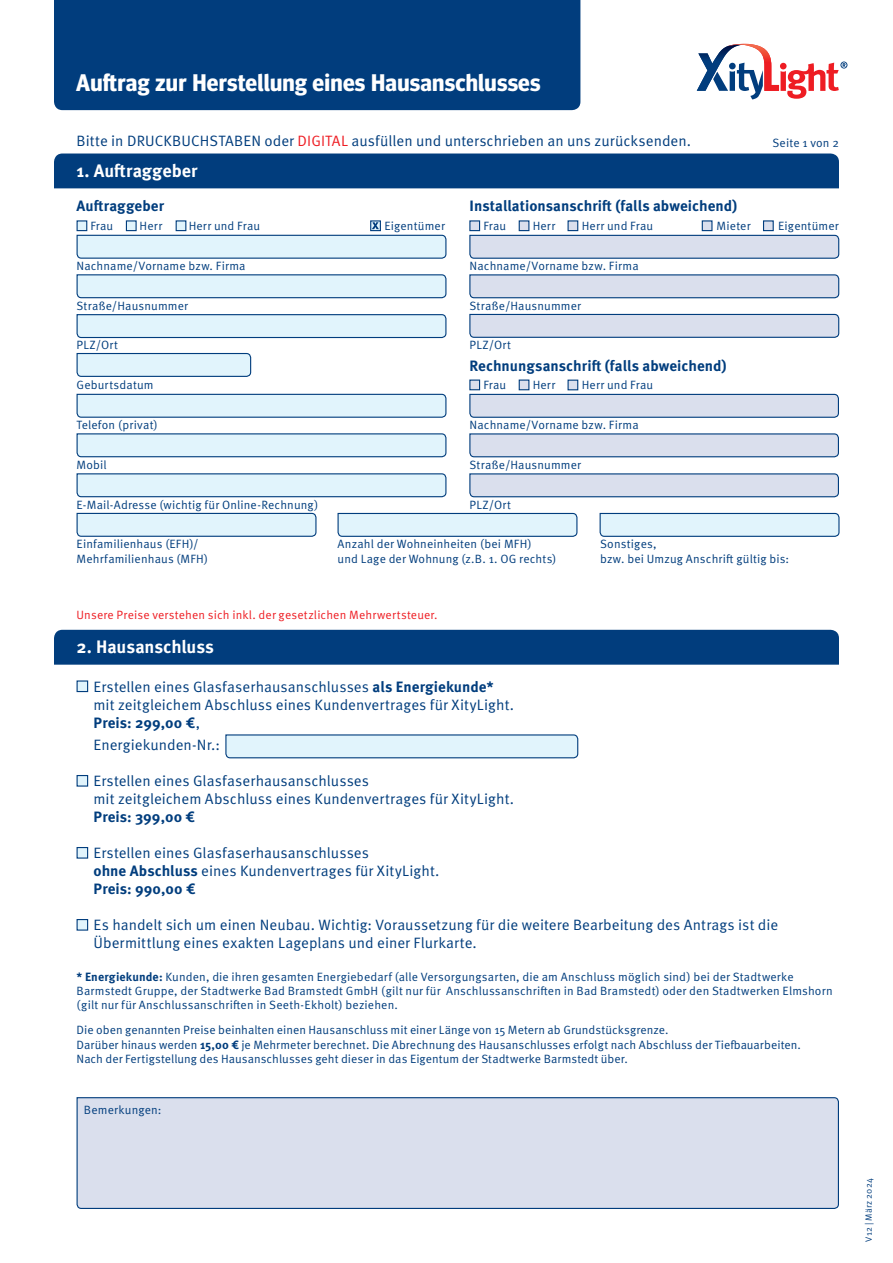
<style>
.page{position:relative;width:893px;height:1263px;background:#fff}
.page>*{position:absolute;margin:0;border:0;box-sizing:border-box;transform-origin:0 0}
.t1{font:700 24px "Meta Headline OT";letter-spacing:.01em;color:#fff}
.t2{font:700 18px "Meta OT";color:#fff}
.t3{font:15px/18px "Meta OT Norm";letter-spacing:.005em;color:#013d7d}
.t4{font:700 15px "Meta OT";letter-spacing:.005em;color:#013d7d}
.t5{font:12px/14.4px "Meta OT Norm";letter-spacing:.01em;color:#013d7d}
.t6{font:12px "Meta OT Norm";letter-spacing:.015em;color:#ee1d23}
.t7{font:9px "Meta OT Norm";letter-spacing:.02em;color:#013d7d}
.s1{color:#ee1d23}
.s2{font-family:"Meta OT";font-weight:700}
.s3{font-family:"Meta OT Norm";font-weight:400}
</style>
<div class="page">
<div style="left:54px;top:0;width:526px;height:110px;background:#013d7d"></div>
<svg style="left:697px;top:44px;width:150px;height:55px"></svg>
<div style="left:54px;top:153px;width:785px;height:35px;background:#013d7d"></div>
<div style="left:54px;top:630px;width:785px;height:35px;background:#013d7d"></div>
<div style="left:77px;top:680px;width:11px;height:12px;background:#e1f4fc;border:1px solid #013d7d"></div>
<div style="left:77px;top:775px;width:11px;height:12px;background:#e1f4fc;border:1px solid #013d7d"></div>
<div style="left:77px;top:847px;width:11px;height:12px;background:#e1f4fc;border:1px solid #013d7d"></div>
<div style="left:77px;top:919px;width:11px;height:12px;background:#e1f4fc;border:1px solid #013d7d"></div>
<svg style="left:225px;top:734px;width:354px;height:25px"></svg>
<svg style="left:469px;top:274px;width:371px;height:25px"></svg>
<svg style="left:469px;top:234px;width:371px;height:25px"></svg>
<svg style="left:469px;top:313px;width:371px;height:25px"></svg>
<svg style="left:469px;top:433px;width:370px;height:25px"></svg>
<svg style="left:469px;top:393px;width:370px;height:25px"></svg>
<svg style="left:469px;top:473px;width:370px;height:25px"></svg>
<svg style="left:77px;top:220px;width:10px;height:2px"></svg>
<svg style="left:126px;top:220px;width:11px;height:2px"></svg>
<svg style="left:76px;top:274px;width:371px;height:25px"></svg>
<svg style="left:76px;top:314px;width:371px;height:25px"></svg>
<svg style="left:76px;top:393px;width:371px;height:25px"></svg>
<svg style="left:76px;top:352px;width:176px;height:25px"></svg>
<svg style="left:76px;top:433px;width:371px;height:25px"></svg>
<svg style="left:370px;top:220px;width:11px;height:2px"></svg>
<svg style="left:76px;top:473px;width:371px;height:25px"></svg>
<svg style="left:76px;top:512px;width:241px;height:25px"></svg>
<svg style="left:337px;top:512px;width:241px;height:25px"></svg>
<svg style="left:599px;top:512px;width:241px;height:25px"></svg>
<div style="left:469px;top:220px;width:11px;height:11px;background:#dadfed;border:1px solid #013d7d"></div>
<div style="left:519px;top:220px;width:10px;height:11px;background:#dadfed;border:1px solid #013d7d"></div>
<div style="left:702px;top:220px;width:10px;height:11px;background:#dadfed;border:1px solid #013d7d"></div>
<div style="left:763px;top:220px;width:11px;height:11px;background:#dadfed;border:1px solid #013d7d"></div>
<div style="left:469px;top:379px;width:11px;height:11px;background:#dadfed;border:1px solid #013d7d"></div>
<div style="left:519px;top:379px;width:10px;height:11px;background:#dadfed;border:1px solid #013d7d"></div>
<div style="left:76px;top:1097px;width:763px;height:112px;background:#dadfed"></div>
<svg style="left:76px;top:222px;width:371px;height:37px"></svg>
<div style="left:176px;top:220px;width:10px;height:11px;background:#e1f4fc;border:1px solid #013d7d"></div>
<div style="left:567px;top:220px;width:11px;height:11px;background:#dadfed;border:1px solid #013d7d"></div>
<div style="left:567px;top:380px;width:11px;height:10px;background:#dadfed;border:1px solid #013d7d"></div>
<h1 class="t1" style="left:76px;top:68px;width:466px">Auftrag zur Herstellung eines Hausanschlusses</h1>
<p class="t3" style="left:77px;top:132px;width:616px">Bitte in DRUCKBUCHSTABEN oder <span class="s1">DIGITAL</span> ausfüllen und unterschrieben an uns zurücksenden.</p>
<h2 class="t2" style="left:77px;top:159px;width:122px">1. Auftraggeber</h2>
<p class="t4" style="left:77px;top:196px;width:89px">Auftraggeber</p>
<p class="t4" style="left:470px;top:196px;width:269px">Installationsanschrift (falls abweichend)</p>
<p class="t5" style="left:772px;top:135px;width:68px">Seite 1 von 2</p>
<p class="t5" style="left:90px;top:219px;width:24px">Frau</p>
<p class="t5" style="left:140px;top:219px;width:24px">Herr</p>
<p class="t5" style="left:189px;top:219px;width:73px">Herr und Frau</p>
<p class="t5" style="left:384px;top:219px;width:62px">Eigentümer</p>
<p class="t5" style="left:483px;top:219px;width:24px">Frau</p>
<p class="t5" style="left:533px;top:219px;width:24px">Herr</p>
<p class="t5" style="left:582px;top:219px;width:73px">Herr und Frau</p>
<p class="t5" style="left:717px;top:219px;width:35px">Mieter</p>
<p class="t5" style="left:778px;top:219px;width:62px">Eigentümer</p>
<p class="t5" style="left:77px;top:259px;width:171px">Nachname/Vorname bzw. Firma</p>
<p class="t5" style="left:470px;top:259px;width:171px">Nachname/Vorname bzw. Firma</p>
<p class="t5" style="left:77px;top:298px;width:113px">Straße/Hausnummer</p>
<p class="t5" style="left:470px;top:298px;width:113px">Straße/Hausnummer</p>
<p class="t5" style="left:77px;top:338px;width:43px">PLZ/Ort</p>
<p class="t5" style="left:470px;top:338px;width:43px">PLZ/Ort</p>
<p class="t5" style="left:77px;top:378px;width:79px">Geburtsdatum</p>
<p class="t5" style="left:483px;top:378px;width:24px">Frau</p>
<p class="t5" style="left:533px;top:378px;width:24px">Herr</p>
<p class="t5" style="left:582px;top:378px;width:73px">Herr und Frau</p>
<p class="t5" style="left:77px;top:418px;width:83px">Telefon (privat)</p>
<p class="t5" style="left:470px;top:418px;width:171px">Nachname/Vorname bzw. Firma</p>
<p class="t5" style="left:77px;top:457px;width:32px">Mobil</p>
<p class="t5" style="left:470px;top:457px;width:113px">Straße/Hausnummer</p>
<p class="t5" style="left:77px;top:497px;width:243px">E-Mail-Adresse (wichtig für Online-Rechnung)</p>
<p class="t5" style="left:470px;top:497px;width:43px">PLZ/Ort</p>
<p class="t5" style="left:77px;top:537px;width:124px">Einfamilienhaus (EFH)/</p>
<p class="t5" style="left:338px;top:537px;width:195px">Anzahl der Wohneinheiten (bei MFH)</p>
<p class="t5" style="left:600px;top:537px;width:58px">Sonstiges,</p>
<p class="t5" style="left:77px;top:551px;width:133px">Mehrfamilienhaus (MFH)</p>
<p class="t5" style="left:338px;top:551px;width:220px">und Lage der Wohnung (z.B. 1. OG rechts)</p>
<p class="t5" style="left:600px;top:551px;width:191px">bzw. bei Umzug Anschrift gültig bis:</p>
<p class="t4" style="left:469px;top:356px;width:259px">Rechnungsanschrift (falls abweichend)</p>
<p class="t6" style="left:77px;top:608px;width:363px">Unsere Preise verstehen sich inkl. der gesetzlichen Mehrwertsteuer.</p>
<h2 class="t2" style="left:77px;top:635px;width:139px">2. Hausanschluss</h2>
<p class="t3" style="left:94px;top:678px;width:422px">Erstellen eines Glasfaserhausanschlusses <span class="s2">als Energiekunde* </span>mit zeitgleichem Abschluss eines Kundenvertrages für XityLight.</p>
<p class="t4" style="left:94px;top:713px;width:108px">Preis: 299,00 €<span class="s3">,</span></p>
<p class="t3" style="left:94px;top:736px;width:128px">Energiekunden-Nr.:</p>
<p class="t3" style="left:94px;top:772px;width:422px">Erstellen eines Glasfaserhausanschlusses<br>mit zeitgleichem Abschluss eines Kundenvertrages für XityLight.</p>
<p class="t4" style="left:94px;top:807px;width:103px">Preis: 399,00 €</p>
<p class="t3" style="left:94px;top:844px;width:347px">Erstellen eines Glasfaserhausanschlusses<br><span class="s2">ohne Abschluss</span> eines Kundenvertrages für XityLight.</p>
<p class="t4" style="left:94px;top:879px;width:103px">Preis: 990,00 €</p>
<p class="t3" style="left:94px;top:916px;width:686px">Es handelt sich um einen Neubau. Wichtig: Voraussetzung für die weitere Bearbeitung des Antrags ist die<br>Übermittlung eines exakten Lageplans und einer Flurkarte.</p>
<p class="t5" style="left:77px;top:969px;width:758px"><span class="s2">* Energiekunde:</span> Kunden, die ihren gesamten Energiebedarf (alle Versorgungsarten, die am Anschluss möglich sind) bei der Stadtwerke<br>Barmstedt Gruppe, der Stadtwerke Bad Bramstedt GmbH (gilt nur für Anschlussanschriften in Bad Bramstedt) oder den Stadtwerken Elmshorn (gilt nur für Anschlussanschriften in Seeth-Ekholt) beziehen.</p>
<p class="t5" style="left:77px;top:1023px;width:726px">Die oben genannten Preise beinhalten einen Hausanschluss mit einer Länge von 15 Metern ab Grundstücksgrenze.<br>Darüber hinaus werden <span class="s2">15,00 €</span> je Mehrmeter berechnet. Die Abrechnung des Hausanschlusses erfolgt nach Abschluss der Tiefbauarbeiten.<br>Nach der Fertigstellung des Hausanschlusses geht dieser in das Eigentum der Stadtwerke Barmstedt über.</p>
<p class="t5" style="left:84px;top:1102px;width:79px">Bemerkungen:</p>
<p class="t7" style="left:863px;top:1242px;width:65px;rotate:-90deg">V12 | März 2024</p>
</div>
